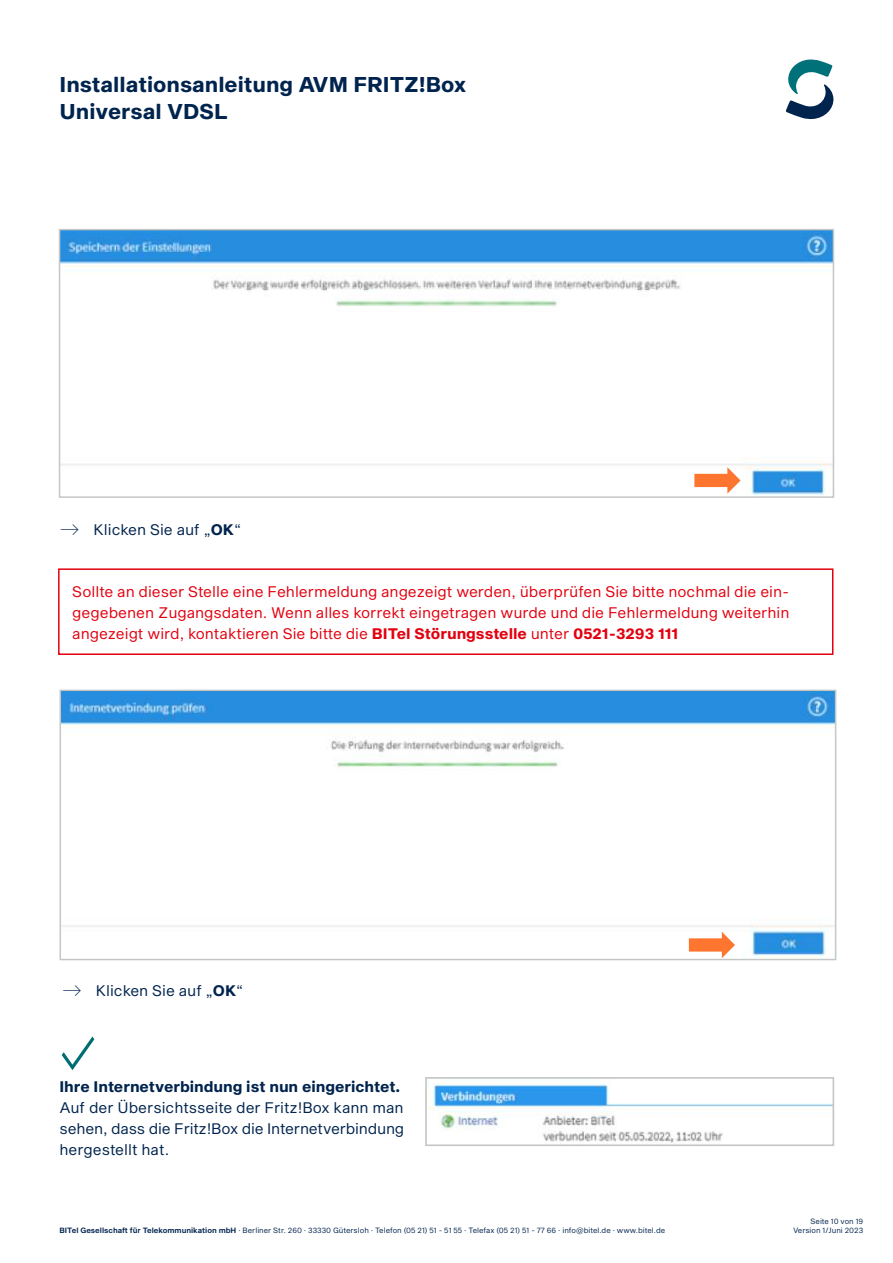
<style>
.page{position:relative;width:893px;height:1263px;background:#fff}
.page>*{position:absolute;margin:0;border:0;box-sizing:border-box;transform-origin:0 0}
.t1{font:700 21px/26.2px "S Sequel";color:#00244e}
.t2{font:15px/21px "S Sequel";color:#e3000f;text-align:justify}
.t3{font:15px/21px "S Sequel";letter-spacing:-.01em;color:#00244e;text-align:justify}
.t4{font:700 15px "S Sequel";color:#00244e}
.t5{font:7.5px/9.3px "S Sequel";color:#00244e;text-align:right}
.s1{font-weight:700}
.s2{font-family:"S Sequel Semi"}
</style>
<div class="page">
<svg style="left:786px;top:59px;width:48px;height:60px"></svg>
<img style="left:62px;top:232px;width:769px;height:263px">
<div style="left:59px;top:229px;width:775px;height:269px;border:2px solid #c5c6c6"></div>
<img style="left:63px;top:693px;width:770px;height:264px">
<div style="left:60px;top:690px;width:776px;height:270px;border:2px solid #c5c6c6"></div>
<img style="left:428px;top:1082px;width:403px;height:61px">
<div style="left:425px;top:1077px;width:409px;height:69px;border:2px solid #c5c6c6"></div>
<div style="left:58px;top:568px;width:775px;height:87px;border:2px solid #e3000f"></div>
<svg style="left:694px;top:467px;width:46px;height:27px"></svg>
<svg style="left:689px;top:932px;width:46px;height:26px"></svg>
<svg style="left:62px;top:1036px;width:32px;height:34px"></svg>
<h1 class="t1" style="left:60px;top:73px;width:408px">Installationsanleitung AVM FRITZ!Box<br>Universal VDSL</h1>
<p class="t3" style="left:94px;top:520px;width:149px">Klicken Sie auf „<span class="s1">OK</span>“</p>
<p class="t2" style="left:72px;top:582px;width:719px">Sollte an dieser Stelle eine Fehlermeldung angezeigt werden, überprüfen Sie bitte nochmal die ein&shy;gegebenen Zugangsdaten. Wenn alles korrekt eingetragen wurde und die Fehlermeldung weiterhin angezeigt wird, kontaktieren Sie bitte die <span class="s1">BITel Störungsstelle</span> unter <span class="s1">0521-3293 111</span></p>
<p class="t3" style="left:96px;top:980px;width:149px">Klicken Sie auf „<span class="s1">OK</span>“</p>
<p class="t4" style="left:60px;top:1076px;width:342px">Ihre Internetverbindung ist nun eingerichtet.</p>
<p class="t3" style="left:60px;top:1097px;width:346px">Auf der Übersichtsseite der Fritz!Box kann man sehen, dass die Fritz!Box die Internetverbindung hergestellt hat.</p>
<p class="t5" style="left:60px;top:1226px;width:607px"><span class="s2">BITel Gesellschaft für Telekommunikation mbH</span> · Berliner Str. 260 · 33330 Gütersloh · Telefon (05 21) 51 - 51 55 · Telefax (05 21) 51 - 77 66 · info@bitel.de · www.bitel.de</p>
<p class="t5" style="left:793px;top:1217px;width:72px">Seite 10 von 19<br>Version 1/Juni 2023</p>
</div>
